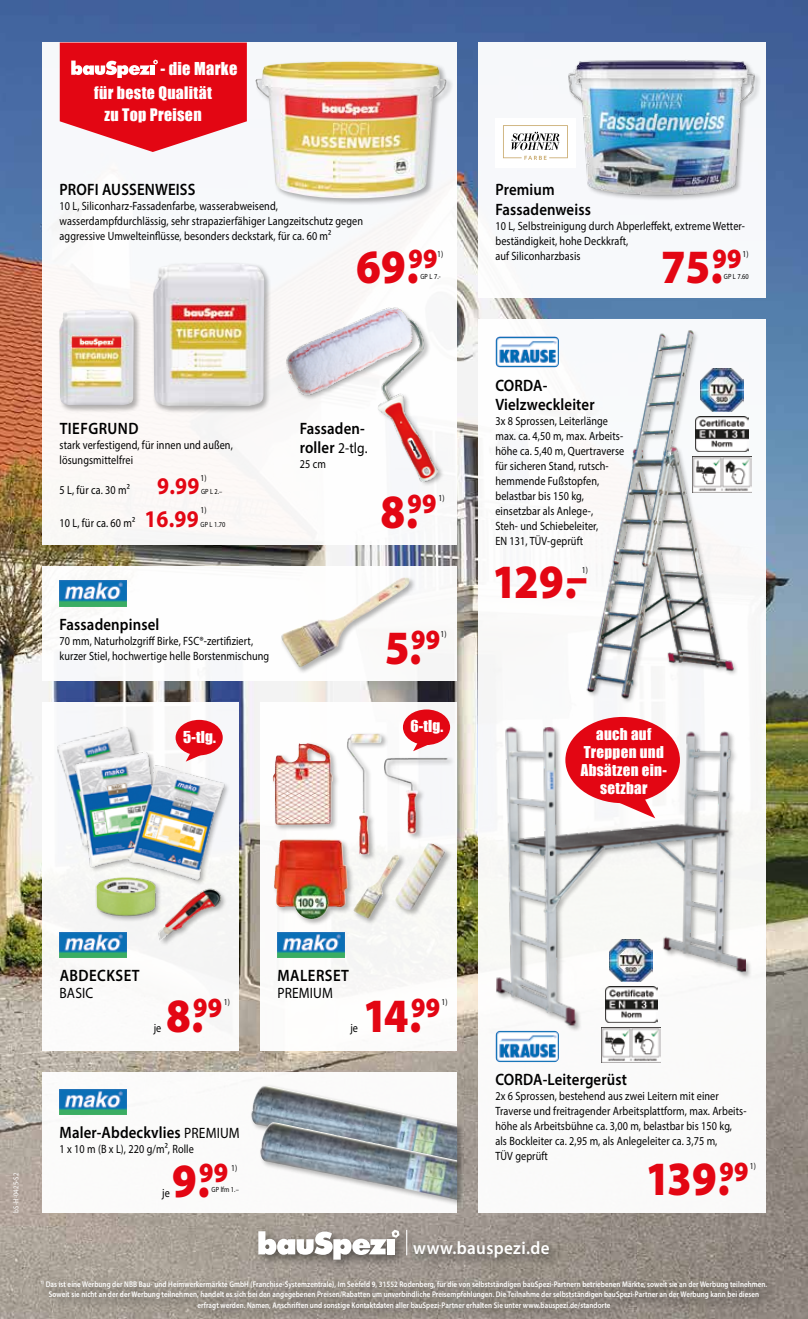
<style>
.page{position:relative;width:808px;height:1319px;background:#fff}
.page>*{position:absolute;margin:0;border:0;box-sizing:border-box;transform-origin:0 0}
.t1{font:900 48px "Myriad Pro";letter-spacing:-.01em;color:#e30613;scale:.9 1}
.t2{font:600 18px "Myriad Pro";letter-spacing:.02em;color:#fff;scale:.95 1}
.t3{font:600 16.5px/19.5px "Myriad Pro";letter-spacing:.01em;color:#000;scale:.9 1}
.t4{font:600 16.5px "Myriad Pro";letter-spacing:.03em;color:#000;scale:.9 1}
.t5{font:16.35px "Impact";letter-spacing:.02em;color:#fff}
.t6{font:15.9px/21.6px "Impact";letter-spacing:.02em;color:#fff;text-align:center}
.t7{font:15.15px "Impact";letter-spacing:.01em;color:#fff}
.t8{font:15px/18px "Impact";letter-spacing:.02em;color:#fff;text-align:center}
.t9{font:15px "Myriad Pro";letter-spacing:.01em;color:#000;scale:.9 1}
.t10{font:12px/15px "Myriad Pro";letter-spacing:.01em;color:#000;scale:.85 1}
.t11{font:9px "Myriad Pro";color:#000;scale:.85 1}
.t12{font:600 8.25px/10.5px "Myriad Pro";letter-spacing:.01em;color:#fff;text-align:center;scale:.85 1}
.t13{font:7.5px "Myriad Pro";letter-spacing:.01em;color:#000;scale:.85 1}
.t14{font:7.5px "Myriad Pro";letter-spacing:.02em;color:#fff;scale:.9 1}
.s1{font-weight:700;font-size:24px;color:#e30613}
.s2{font-weight:400;font-size:15px}
</style>
<div class="page">
<img style="left:0;top:0;width:808px;height:1318px">
<div style="left:254px;top:1225px;width:308px;height:47px;background:#000;opacity:.5"></div>
<svg style="left:258px;top:1229px;width:141px;height:30px"></svg>
<div style="left:387px;top:1238px;width:8px;height:16px;background:#fff"></div>
<svg style="left:406px;top:1229px;width:1px;height:26px"></svg>
<div style="left:43px;top:702px;width:196px;height:348px;background:#fff"></div>
<div style="left:260px;top:702px;width:197px;height:348px;background:#fff"></div>
<div style="left:43px;top:1071px;width:414px;height:141px;background:#fff"></div>
<div style="left:43px;top:566px;width:414px;height:114px;background:#fff"></div>
<div style="left:43px;top:43px;width:414px;height:501px;background:#fff"></div>
<div style="left:478px;top:43px;width:287px;height:255px;background:#f7f8fb"></div>
<div style="left:478px;top:319px;width:287px;height:893px;background:#fff"></div>
<div style="left:37px;top:1276px;width:742px;height:42px;background:#000;opacity:.5"></div>
<div style="left:495px;top:725px;width:258px;height:307px;background:#fafafa"></div>
<img style="left:496px;top:726px;width:252px;height:300px">
<div style="left:152px;top:262px;width:120px;height:152px;background:#000;opacity:.3"></div>
<img style="left:153px;top:263px;width:111px;height:143px">
<svg style="left:60px;top:43px;width:187px;height:109px"></svg>
<div style="left:150px;top:65px;width:5px;height:10px;background:#fff"></div>
<img style="left:60px;top:580px;width:66px;height:26px">
<img style="left:60px;top:932px;width:66px;height:25px">
<img style="left:277px;top:932px;width:67px;height:25px">
<img style="left:60px;top:1089px;width:66px;height:25px">
<div style="left:272px;top:732px;width:183px;height:194px;background:#000;opacity:.3"></div>
<img style="left:347px;top:733px;width:30px;height:80px">
<div style="left:568px;top:59px;width:193px;height:143px;background:#000;opacity:.3"></div>
<img style="left:568px;top:59px;width:189px;height:143px">
<div style="left:495px;top:118px;width:80px;height:49px;background:#fff"></div>
<svg style="left:503px;top:125px;width:65px;height:35px"></svg>
<div style="left:280px;top:576px;width:137px;height:98px;background:#000;opacity:.3"></div>
<img style="left:280px;top:577px;width:129px;height:90px">
<img style="left:550px;top:330px;width:196px;height:371px">
<img style="left:700px;top:368px;width:43px;height:43px">
<img style="left:696px;top:416px;width:52px;height:35px">
<img style="left:692px;top:457px;width:59px;height:35px">
<img style="left:495px;top:336px;width:64px;height:31px">
<img style="left:609px;top:938px;width:44px;height:43px">
<img style="left:605px;top:986px;width:52px;height:35px">
<img style="left:601px;top:1027px;width:60px;height:35px">
<div style="left:254px;top:60px;width:200px;height:146px;background:#000;opacity:.3"></div>
<img style="left:255px;top:62px;width:192px;height:136px">
<img style="left:495px;top:1030px;width:64px;height:31px">
<div style="left:565px;top:716px;width:115px;height:87px;background:#e30613;border-radius:50%"></div>
<svg style="left:613px;top:795px;width:42px;height:23px"></svg>
<div style="left:95px;top:875px;width:67px;height:47px;background:#000;opacity:.3"></div>
<img style="left:74px;top:886px;width:78px;height:30px">
<div style="left:159px;top:887px;width:69px;height:60px;background:#f5f5f4"></div>
<img style="left:152px;top:886px;width:74px;height:68px">
<img style="left:57px;top:726px;width:88px;height:132px">
<div style="left:74px;top:751px;width:156px;height:135px;background:#000;opacity:.3"></div>
<img style="left:71px;top:748px;width:157px;height:136px">
<div style="left:176px;top:719px;width:47px;height:36px;background:#e30613;border-radius:50%"></div>
<svg style="left:186px;top:752px;width:17px;height:9px"></svg>
<div style="left:403px;top:709px;width:47px;height:35px;background:#e30613;border-radius:50%"></div>
<svg style="left:413px;top:741px;width:17px;height:10px"></svg>
<div style="left:58px;top:308px;width:83px;height:105px;background:#000;opacity:.3"></div>
<img style="left:60px;top:309px;width:74px;height:96px">
<img style="left:72px;top:337px;width:49px;height:11px">
<img style="left:283px;top:302px;width:181px;height:186px">
<div style="left:250px;top:1083px;width:215px;height:88px;background:#000;opacity:.3"></div>
<img style="left:251px;top:1085px;width:96px;height:56px">
<div style="left:259px;top:1120px;width:206px;height:87px;background:#000;opacity:.3"></div>
<img style="left:260px;top:1122px;width:95px;height:56px">
<h3 class="t5" style="left:160px;top:56px;width:79px">- die Marke</h3>
<h3 class="t6" style="left:94px;top:82px;width:119px">für beste Qualität zu Top Preisen</h3>
<h3 class="t3" style="left:60px;top:180px;width:153px">PROFI AUSSENWEISS</h3>
<p class="t10" style="left:60px;top:198px;width:359px">10 L, Siliconharz-Fassadenfarbe, wasserabweisend, wasserdampfdurchlässig, sehr strapazierfähiger Langzeitschutz gegen aggressive Umwelteinflüsse, besonders deckstark, für ca. 60 m²</p>
<h3 class="t4" style="left:60px;top:417px;width:89px">TIEFGRUND</h3>
<p class="t10" style="left:60px;top:437px;width:205px">stark verfestigend, für innen und außen, lösungsmittelfrei</p>
<p class="t10" style="left:60px;top:482px;width:166px">5 L, für ca. 30 m² <span class="s1">9.99</span></p>
<p class="t13" style="left:201px;top:486px;width:27px">GP L 2.–</p>
<p class="t10" style="left:60px;top:515px;width:165px">10 L, für ca. 60 m² <span class="s1">16.99</span></p>
<p class="t13" style="left:200px;top:519px;width:31px">GP L 1.70</p>
<p class="t11" style="left:200px;top:472px;width:9px">1)</p>
<p class="t11" style="left:200px;top:504px;width:9px">1)</p>
<h1 class="t1" style="left:356px;top:234px;width:92px">69.<sup>99</sup></h1>
<p class="t11" style="left:437px;top:248px;width:9px">1)</p>
<p class="t13" style="left:420px;top:272px;width:25px">GP L 7.-</p>
<h3 class="t3" style="left:300px;top:418px;width:77px">Fassaden&shy;roller <span class="s2">2-tlg.</span></h3>
<p class="t10" style="left:300px;top:456px;width:32px">25 cm</p>
<h1 class="t1" style="left:380px;top:479px;width:64px">8.<sup>99</sup></h1>
<p class="t11" style="left:438px;top:492px;width:9px">1)</p>
<h3 class="t3" style="left:60px;top:614px;width:112px">Fassadenpinsel</h3>
<p class="t10" style="left:60px;top:633px;width:248px">70 mm, Naturholzgriff Birke, FSC®-zertifiziert, kurzer Stiel, hochwertige helle Borstenmischung</p>
<h1 class="t1" style="left:385px;top:615px;width:63px">5.<sup>99</sup></h1>
<p class="t11" style="left:441px;top:628px;width:9px">1)</p>
<p class="t7" style="left:183px;top:724px;width:34px">5-tlg.</p>
<p class="t7" style="left:410px;top:714px;width:34px">6-tlg.</p>
<h3 class="t3" style="left:495px;top:180px;width:108px">Premium<br>Fassadenweiss</h3>
<p class="t10" style="left:495px;top:218px;width:295px">10 L, Selbstreinigung durch Abperleffekt, extreme Wetter&shy;beständigkeit, hohe Deckkraft,<br>auf Siliconharzbasis</p>
<h1 class="t1" style="left:661px;top:234px;width:91px">75.<sup>99</sup></h1>
<p class="t11" style="left:742px;top:248px;width:9px">1)</p>
<p class="t13" style="left:724px;top:272px;width:31px">GP L 7.60</p>
<h3 class="t3" style="left:495px;top:375px;width:112px">CORDA-<br>Vielzweckleiter</h3>
<p class="t10" style="left:495px;top:413px;width:153px">3x 8 Sprossen, Leiterlänge max. ca. 4,50 m, max. Arbeits&shy;höhe ca. 5,40 m, Quertraverse für sicheren Stand, rutsch&shy;hemmende Fußstopfen, belastbar bis 150 kg, einsetzbar als Anlege-,<br>Steh- und Schiebeleiter,<br>EN 131, TÜV-geprüft</p>
<h1 class="t1" style="left:492px;top:549px;width:108px">129.–</h1>
<p class="t11" style="left:582px;top:564px;width:9px">1)</p>
<p class="t8" style="left:581px;top:724px;width:87px">auch auf<br>Treppen und<br>Absätzen ein&shy;setzbar</p>
<p class="t14" style="left:11px;top:1212px;width:46px;rotate:-90deg">bS-H-0425-S2</p>
<h3 class="t4" style="left:60px;top:964px;width:90px">ABDECKSET</h3>
<p class="t9" style="left:60px;top:983px;width:39px">BASIC</p>
<h3 class="t4" style="left:278px;top:964px;width:81px">MALERSET</h3>
<p class="t9" style="left:277px;top:983px;width:63px">PREMIUM</p>
<h1 class="t1" style="left:166px;top:983px;width:64px">8.<sup>99</sup></h1>
<h1 class="t1" style="left:363px;top:983px;width:88px">14.<sup>99</sup></h1>
<p class="t11" style="left:224px;top:996px;width:9px">1)</p>
<p class="t11" style="left:441px;top:996px;width:9px">1)</p>
<p class="t10" style="left:154px;top:1019px;width:11px">je</p>
<p class="t10" style="left:350px;top:1019px;width:11px">je</p>
<h3 class="t3" style="left:495px;top:1069px;width:148px">CORDA-Leitergerüst</h3>
<p class="t10" style="left:495px;top:1088px;width:297px">2x 6 Sprossen, bestehend aus zwei Leitern mit einer Traverse und freitragender Arbeitsplattform, max. Arbeits&shy;höhe als Arbeitsbühne ca. 3,00 m, belastbar bis 150 kg, als Bockleiter ca. 2,95 m, als Anlegeleiter ca. 3,75 m,<br>TÜV geprüft</p>
<h3 class="t3" style="left:60px;top:1121px;width:202px">Maler-Abdeckvlies <span class="s2">PREMIUM</span></h3>
<p class="t10" style="left:60px;top:1140px;width:160px">1 x 10 m (B x L), 220 g/m², Rolle</p>
<p class="t11" style="left:231px;top:1161px;width:9px">1)</p>
<p class="t11" style="left:750px;top:1159px;width:9px">1)</p>
<h1 class="t1" style="left:645px;top:1146px;width:116px">139.<sup>99</sup></h1>
<h1 class="t1" style="left:172px;top:1147px;width:64px">9.<sup>99</sup></h1>
<p class="t13" style="left:212px;top:1184px;width:34px">GP lfm 1.–</p>
<p class="t10" style="left:162px;top:1184px;width:11px">je</p>
<h2 class="t2" style="left:413px;top:1236px;width:145px">www.bauspezi.de</h2>
<p class="t12" style="left:41px;top:1278px;width:856px"><sup>1)</sup> Das ist eine Werbung der NBB Bau- und Heimwerkermärkte GmbH (Franchise-Systemzentrale), Im Seefeld 9, 31552 Rodenberg, für die von selbstständigen bauSpezi-Partnern betriebenen Märkte, soweit sie an der Werbung teilnehmen.<br>Soweit sie nicht an der der Werbung teilnehmen, handelt es sich bei den angegebenen Preisen/Rabatten um unverbindliche Preisempfehlungen. Die Teilnahme der selbstständigen bauSpezi-Partner an der Werbung kann bei diesen erfragt werden. Namen, Anschriften und sonstige Kontaktdaten aller bauSpezi-Partner erhalten Sie unter www.bauspezi.de/standorte</p>
</div>
